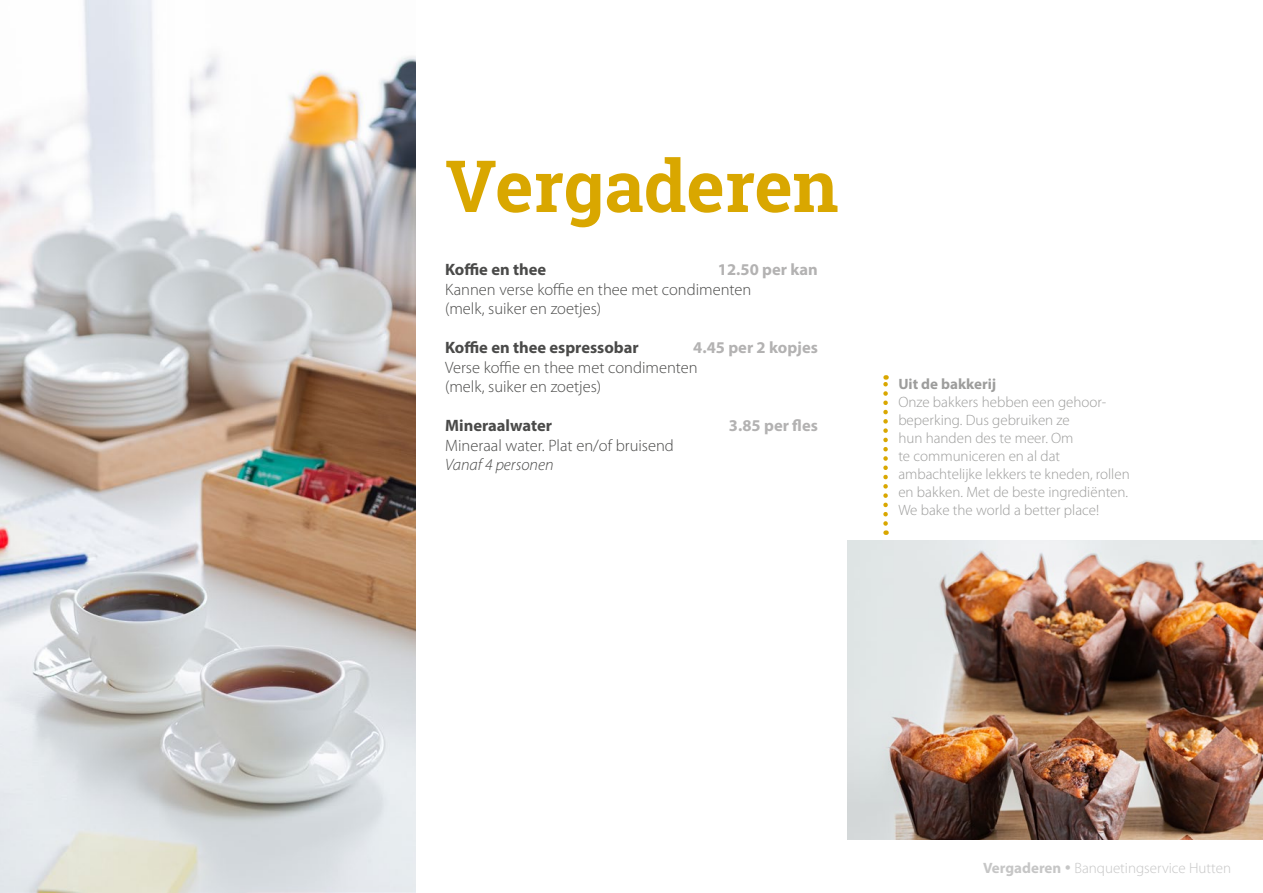
<style>
.page{position:relative;width:1263px;height:893px;background:#fff}
.page>*{position:absolute;margin:0;border:0;box-sizing:border-box;transform-origin:0 0}
.t1{font:700 72px "Roboto Slab";color:#d9a700}
.t2{font:300 16.5px/19.5px "Myriad Pro";color:#4a4a49}
.t3{font:700 16.5px "Myriad Pro";color:#4a4a49}
.t4{font:700 16.5px "Myriad Pro";color:#b3b2b2}
.t5{font:italic 300 16.5px "Myriad Pro";color:#4a4a49}
.t6{font:300 15px/18px "Myriad Pro";color:#9d9d9c}
.t7{font:300 15px "Myriad Pro";color:#c6c6c6}
.t8{font:700 15px "Myriad Pro";color:#9d9d9c}
.s1{font-weight:700}
</style>
<div class="page">
<svg style="left:883px;top:375px;width:5px;height:148px"></svg>
<img style="left:0;top:0;width:415px;height:893px">
<img style="left:848px;top:540px;width:415px;height:300px">
<h1 class="t1" style="left:445px;top:137px;width:395px">Vergaderen</h1>
<p class="t3" style="left:445px;top:259px;width:103px">Koffie en thee</p>
<p class="t4" style="left:718px;top:259px;width:101px">12.50 per kan</p>
<p class="t2" style="left:445px;top:279px;width:308px">Kannen verse koffie en thee met condimenten (melk, suiker en zoetjes)</p>
<p class="t3" style="left:445px;top:337px;width:195px">Koffie en thee espressobar</p>
<p class="t4" style="left:693px;top:337px;width:126px">4.45 per 2 kopjes</p>
<p class="t2" style="left:445px;top:357px;width:254px">Verse koffie en thee met condimenten (melk, suiker en zoetjes)</p>
<p class="t3" style="left:445px;top:415px;width:108px">Mineraalwater</p>
<p class="t4" style="left:729px;top:415px;width:90px">3.85 per fles</p>
<p class="t2" style="left:445px;top:436px;width:230px">Mineraal water. Plat en/of bruisend</p>
<p class="t5" style="left:445px;top:456px;width:110px">Vanaf 4 personen</p>
<p class="t8" style="left:898px;top:374px;width:99px">Uit de bakkerij</p>
<p class="t6" style="left:898px;top:392px;width:233px">Onze bakkers hebben een gehoor&shy;beperking. Dus gebruiken ze<br>hun handen des te meer. Om<br>te communiceren en al dat ambachtelijke lekkers te kneden, rollen en bakken. Met de beste ingrediënten.<br>We bake the world a better place!</p>
<p class="t7" style="left:983px;top:859px;width:250px"><span class="s1">Vergaderen</span> • Banquetingservice Hutten</p>
</div>
